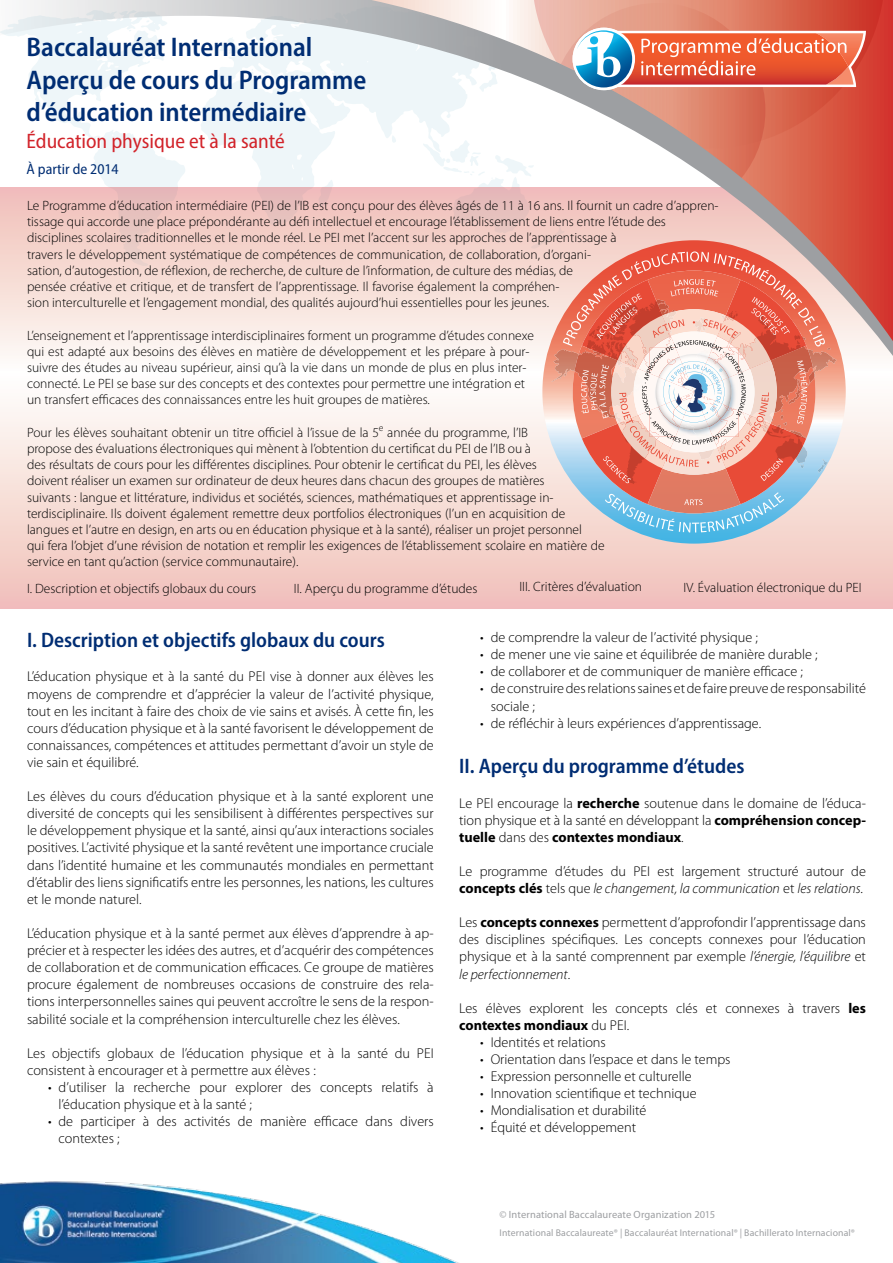
<style>
.page{position:relative;width:893px;height:1263px;background:#fff}
.page>*{position:absolute;margin:0;border:0;box-sizing:border-box;transform-origin:0 0}
.t1{font:600 semi-condensed 27px/32.4px "Myriad Pro";color:#002d73}
.t2{font:600 semi-condensed 21px "Myriad Pro";color:#002d73}
.t3{font:semi-condensed 21px "Myriad Pro";color:#d2232a}
.t4{font:semi-condensed 15px "Myriad Pro";color:#002d73}
.t5{font:300 14.25px/17.1px "Myriad Pro";color:#000}
.t6{font:300 13.5px/16.2px "Myriad Pro";color:#000}
.t7{font:10.5px "Myriad Pro";letter-spacing:.01em;color:#9d9fa2}
.t8{font:9.75px "Myriad Pro";letter-spacing:.015em;color:#9d9fa2}
.s1{font-weight:700}
.s2{font-style:italic}
</style>
<div class="page">
<svg style="left:0;top:406px;width:893px;height:202px;background:#f5d7d1"></svg>
<svg style="left:0;top:0;width:893px;height:356px"></svg>
<svg style="left:371px;top:0;width:522px;height:341px"></svg>
<svg style="left:532px;top:0;width:353px;height:149px;background:#db7766"></svg>
<svg style="left:550px;top:3px;width:215px;height:215px"></svg>
<svg style="left:371px;top:0;width:22px;height:116px;background:#dce2e4"></svg>
<img style="left:0;top:1181px;width:459px;height:82px">
<svg style="left:542px;top:240px;width:304px;height:304px;background:#d8caca"></svg>
<svg style="left:423px;top:139px;width:414px;height:393px"></svg>
<svg style="left:573px;top:28px;width:293px;height:62px"></svg>
<h1 class="t1" style="left:27px;top:31px;width:341px">Baccalauréat International<br>Aperçu de cours du Programme d’éducation intermédiaire</h1>
<h2 class="t3" style="left:27px;top:128px;width:260px">Éducation physique et à la santé</h2>
<p class="t4" style="left:27px;top:159px;width:94px">À partir de 2014</p>
<p class="t6" style="left:27px;top:198px;width:693px">Le Programme d’éducation intermédiaire (PEI) de l’IB est conçu pour des élèves âgés de 11 à 16 ans. Il fournit un cadre d’appren&shy;tissage qui accorde une place prépondérante au défi intellectuel et encourage l’établissement de liens entre l’étude des disciplines scolaires traditionnelles et le monde réel. Le PEI met l’accent sur les approches de l’apprentissage à<br>travers le développement systématique de compétences de communication, de collaboration, d’organi-<br>sation, d’autogestion, de réflexion, de recherche, de culture de l’information, de culture des médias, de<br>pensée créative et critique, et de transfert de l’apprentissage. Il favorise également la compréhen-<br>sion interculturelle et l’engagement mondial, des qualités aujourd’hui essentielles pour les jeunes.</p>
<p class="t6" style="left:27px;top:327px;width:509px">L’enseignement et l’apprentissage interdisciplinaires forment un programme d’études connexe qui est adapté aux besoins des élèves en matière de développement et les prépare à pour&shy;suivre des études au niveau supérieur, ainsi qu’à la vie dans un monde de plus en plus inter&shy;connecté. Le PEI se base sur des concepts et des contextes pour permettre une intégration et un transfert efficaces des connaissances entre les huit groupes de matières.</p>
<p class="t6" style="left:27px;top:424px;width:579px">Pour les élèves souhaitant obtenir un titre officiel à l’issue de la 5<sup>e</sup> année du programme, l’IB<br>propose des évaluations électroniques qui mènent à l’obtention du certificat du PEI de l’IB ou à<br>des résultats de cours pour les différentes disciplines. Pour obtenir le certificat du PEI, les élèves<br>doivent réaliser un examen sur ordinateur de deux heures dans chacun des groupes de matières<br>suivants : langue et littérature, individus et sociétés, sciences, mathématiques et apprentissage in&shy;terdisciplinaire. Ils doivent également remettre deux portfolios électroniques (l’un en acquisition de langues et l’autre en design, en arts ou en éducation physique et à la santé), réaliser un projet personnel<br>qui fera l’objet d’une révision de notation et remplir les exigences de l’établissement scolaire en matière de service en tant qu’action (service communautaire).</p>
<p class="t6" style="left:27px;top:580px;width:231px">I. Description et objectifs globaux du cours</p>
<p class="t6" style="left:294px;top:580px;width:185px">II. Aperçu du programme d’études</p>
<p class="t6" style="left:519px;top:579px;width:124px">III. Critères d’évaluation</p>
<p class="t6" style="left:684px;top:579px;width:180px">IV. Évaluation électronique du PEI</p>
<h2 class="t2" style="left:27px;top:627px;width:359px">I. Description et objectifs globaux du cours</h2>
<p class="t5" style="left:27px;top:668px;width:408px;text-align:justify">L’éducation physique et à la santé du PEI vise à donner aux élèves les moyens de comprendre et d’apprécier la valeur de l’activité physique, tout en les incitant à faire des choix de vie sains et avisés. À cette fin, les cours d’éducation physique et à la santé favorisent le développement de connaissances, compétences et attitudes permettant d’avoir un style de vie sain et équilibré.</p>
<p class="t5" style="left:27px;top:788px;width:408px;text-align:justify">Les élèves du cours d’éducation physique et à la santé explorent une diversité de concepts qui les sensibilisent à différentes perspectives sur le développement physique et la santé, ainsi qu’aux interactions sociales positives. L’activité physique et la santé revêtent une importance cruciale dans l’identité humaine et les communautés mondiales en permettant d’établir des liens significatifs entre les personnes, les nations, les cultures et le monde naturel.</p>
<p class="t5" style="left:27px;top:925px;width:408px;text-align:justify">L’éducation physique et à la santé permet aux élèves d’apprendre à ap&shy;précier et à respecter les idées des autres, et d’acquérir des compétences de collaboration et de communication efficaces. Ce groupe de matières procure également de nombreuses occasions de construire des rela&shy;tions interpersonnelles saines qui peuvent accroître le sens de la respon&shy;sabilité sociale et la compréhension interculturelle chez les élèves.</p>
<p class="t5" style="left:27px;top:1045px;width:408px">Les objectifs globaux de l’éducation physique et à la santé du PEI consistent à encourager et à permettre aux élèves :</p>
<p class="t5" style="left:59px;top:1079px;width:377px;text-indent:-11px">• d’utiliser la recherche pour explorer des concepts relatifs à l’éducation physique et à la santé ;</p>
<p class="t5" style="left:59px;top:1113px;width:377px;text-indent:-11px">• de participer à des activités de manière efficace dans divers contextes ;</p>
<p class="t5" style="left:480px;top:629px;width:279px">• de comprendre la valeur de l’activité physique ;</p>
<p class="t5" style="left:480px;top:646px;width:339px">• de mener une vie saine et équilibrée de manière durable ;</p>
<p class="t5" style="left:480px;top:663px;width:324px">• de collaborer et de communiquer de manière efficace ;</p>
<p class="t5" style="left:491px;top:680px;width:377px;text-indent:-11px">• de construire des relations saines et de faire preuve de responsabilité sociale ;</p>
<p class="t5" style="left:480px;top:715px;width:282px">• de réfléchir à leurs expériences d’apprentissage.</p>
<h2 class="t2" style="left:459px;top:753px;width:287px">II. Aperçu du programme d’études</h2>
<p class="t5" style="left:459px;top:794px;width:408px;text-align:justify">Le PEI encourage la <span class="s1">recherche</span> soutenue dans le domaine de l’éduca&shy;tion physique et à la santé en développant la <span class="s1">compréhension concep&shy;tuelle</span> dans des <span class="s1">contextes mondiaux</span>.</p>
<p class="t5" style="left:459px;top:863px;width:408px">Le programme d’études du PEI est largement structuré autour de <span class="s1">concepts clés</span> tels que <span class="s2">le changement, la communication</span> et <span class="s2">les relations</span>.</p>
<p class="t5" style="left:459px;top:914px;width:408px;text-align:justify">Les <span class="s1">concepts connexes</span> permettent d’approfondir l’apprentissage dans des disciplines spécifiques. Les concepts connexes pour l’éducation physique et à la santé comprennent par exemple <span class="s2">l’énergie, l’équilibre</span> et <span class="s2">le perfectionnement</span>.</p>
<p class="t5" style="left:459px;top:1000px;width:408px">Les élèves explorent les concepts clés et connexes à travers <span class="s1">les contextes mondiaux</span> du PEI.</p>
<p class="t5" style="left:480px;top:1034px;width:127px">• Identités et relations</p>
<p class="t5" style="left:480px;top:1051px;width:252px">• Orientation dans l’espace et dans le temps</p>
<p class="t5" style="left:480px;top:1068px;width:213px">• Expression personnelle et culturelle</p>
<p class="t5" style="left:480px;top:1085px;width:218px">• Innovation scientifique et technique</p>
<p class="t5" style="left:480px;top:1102px;width:168px">• Mondialisation et durabilité</p>
<p class="t5" style="left:480px;top:1119px;width:157px">• Équité et développement</p>
<p class="t7" style="left:500px;top:1208px;width:217px">© International Baccalaureate Organization 2015</p>
<p class="t8" style="left:500px;top:1226px;width:357px">International Baccalaureate® | Baccalauréat International® | Bachillerato Internacional®</p>
</div>
